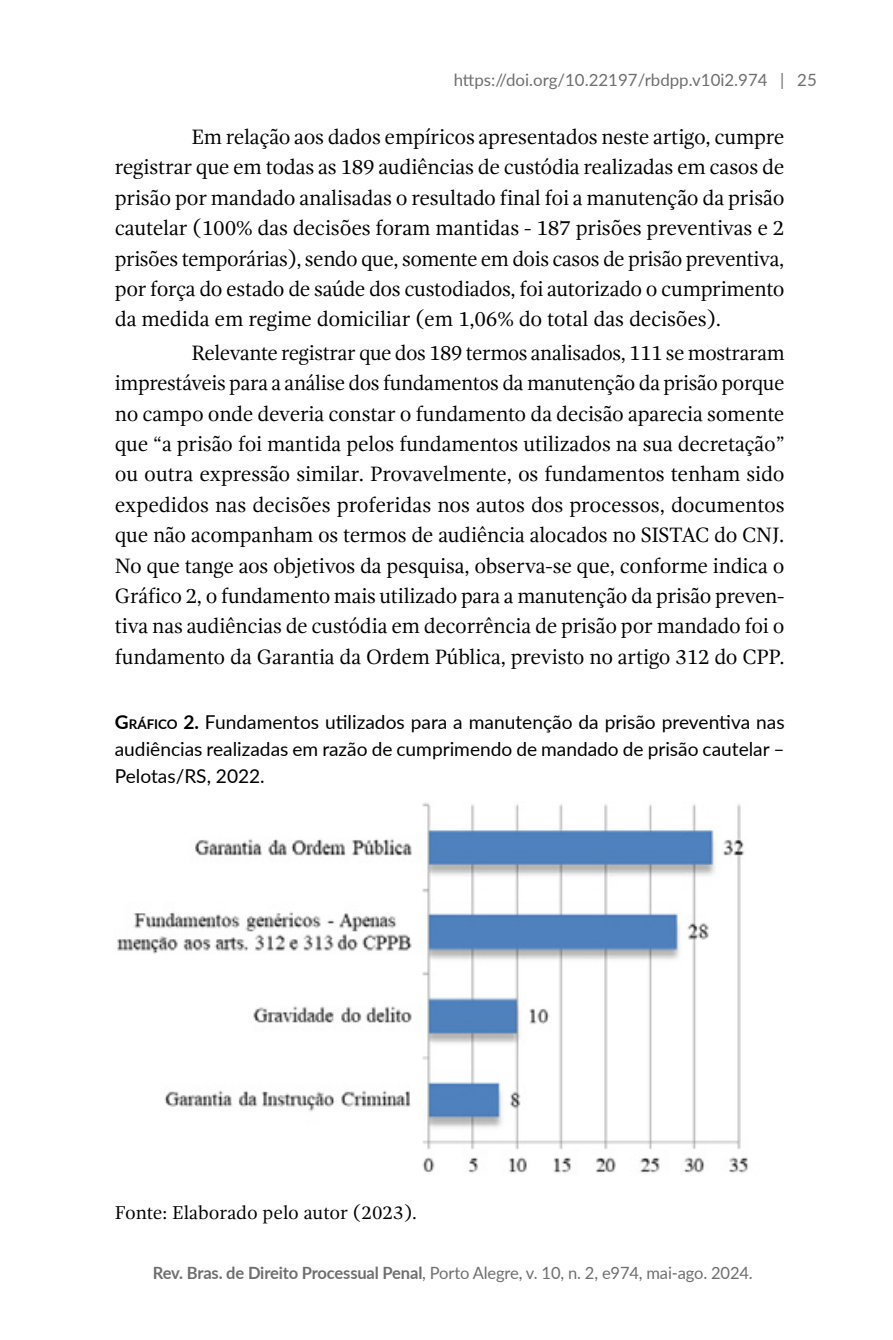
<style>
.page{position:relative;width:893px;height:1340px;background:#fff}
.page>*{position:absolute;margin:0;border:0;box-sizing:border-box;transform-origin:0 0}
.t1{font:21.38px/30.4px "Gandhi Serif";letter-spacing:-.01em;color:#000;text-align:justify}
.t2{font:19.12px/27px "Lato";color:#000;text-align:justify}
.t3{font:19.12px "Gandhi Serif";letter-spacing:-.005em;color:#000}
.t4{font:16.88px "Lato";letter-spacing:-.005em;color:#706f6f}
.s1{font-weight:700}
.s2{font-weight:700;font-size:13.28px}
</style>
<div class="page">
<img style="left:117px;top:803px;width:631px;height:370px">
<p class="t4" style="left:454px;top:67px;width:365px">https://doi.org/10.22197/rbdpp.v10i2.974 | 25</p>
<p class="t1" style="left:115px;top:122px;width:671px;text-indent:77px">Em relação aos dados empíricos apresentados neste artigo, cumpre registrar que em todas as 189 audiências de custódia realizadas em casos de prisão por mandado analisadas o resultado final foi a manutenção da prisão cautelar (100% das decisões foram mantidas - 187 prisões preventivas e 2 prisões temporárias), sendo que, somente em dois casos de prisão preventiva, por força do estado de saúde dos custodiados, foi autorizado o cumprimento da medida em regime domiciliar (em 1,06% do total das decisões).</p>
<p class="t1" style="left:115px;top:337px;width:671px;text-indent:77px">Relevante registrar que dos 189 termos analisados, 111 se mostraram imprestáveis para a análise dos fundamentos da manutenção da prisão porque no campo onde deveria constar o fundamento da decisão aparecia somente que “a prisão foi mantida pelos fundamentos utilizados na sua decretação” ou outra expressão similar. Provavelmente, os fundamentos tenham sido expedidos nas decisões proferidas nos autos dos processos, documentos que não acompanham os termos de audiência alocados no SISTAC do CNJ.<br>No que tange aos objetivos da pesquisa, observa-se que, conforme indica o Gráfico 2, o fundamento mais utilizado para a manutenção da prisão preven&shy;tiva nas audiências de custódia em decorrência de prisão por mandado foi o fundamento da Garantia da Ordem Pública, previsto no artigo 312 do CPP.</p>
<p class="t2" style="left:115px;top:707px;width:671px"><span class="s1">G</span><span class="s2">RÁFICO</span> <span class="s1">2.</span> Fundamentos utilizados para a manutenção da prisão preventiva nas audiências realizadas em razão de cumprimendo de mandado de prisão cautelar – Pelotas/RS, 2022.</p>
<p class="t3" style="left:115px;top:1201px;width:304px">Fonte: Elaborado pelo autor (2023).</p>
<p class="t4" style="left:153px;top:1260px;width:601px"><span class="s1">Rev. Bras. de Direito Processual Penal</span>, Porto Alegre, v. 10, n. 2, e974, mai-ago. 2024.</p>
</div>
